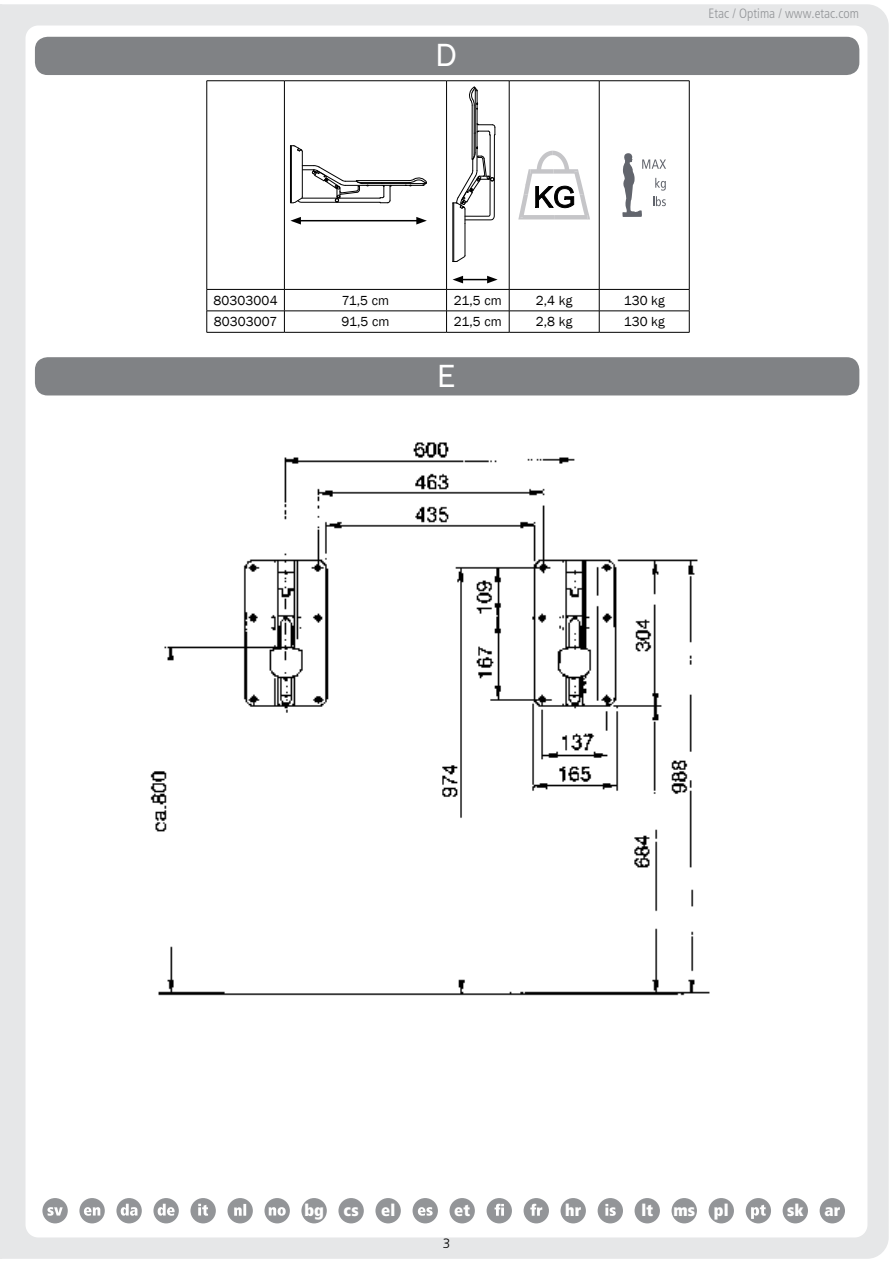
<style>
.page{position:relative;width:893px;height:1263px;background:#fff}
.page>*{position:absolute;margin:0;border:0;box-sizing:border-box;transform-origin:0 0}
.t1{font:33px "Franklin Gothic";color:#fff}
.t2{font:900 condensed 16.5px "Frutiger LT Pro";letter-spacing:.01em;color:#fff}
.t3{font:13.5px "Franklin Gothic";letter-spacing:.005em;color:#000}
.t4{font:300 condensed 13.5px "Frutiger LT Pro";color:#939598}
.t5{font:300 13.5px "Frutiger LT Pro";color:#000}
</style>
<div class="page">
<div style="left:0;top:4px;width:889px;height:1255px;background:#e6e7e8"></div>
<div style="left:26px;top:26px;width:841px;height:1211px;background:#fff;border-radius:13px"></div>
<div style="left:35px;top:37px;width:824px;height:38px;background:#808285;border-radius:13px"></div>
<div style="left:35px;top:357px;width:824px;height:38px;background:#808285;border-radius:13px"></div>
<hr style="left:207px;top:80px;width:77px;height:1px;background:#000">
<hr style="left:284px;top:80px;width:163px;height:1px;background:#000">
<hr style="left:447px;top:80px;width:62px;height:1px;background:#000">
<hr style="left:509px;top:80px;width:90px;height:1px;background:#000">
<hr style="left:599px;top:80px;width:90px;height:1px;background:#000">
<hr style="left:207px;top:289px;width:77px;height:1px;background:#000">
<hr style="left:284px;top:289px;width:163px;height:1px;background:#000">
<hr style="left:447px;top:289px;width:62px;height:1px;background:#000">
<hr style="left:509px;top:289px;width:90px;height:1px;background:#000">
<hr style="left:599px;top:289px;width:90px;height:1px;background:#000">
<hr style="left:207px;top:311px;width:77px;height:1px;background:#000">
<hr style="left:284px;top:311px;width:163px;height:1px;background:#000">
<hr style="left:447px;top:311px;width:62px;height:1px;background:#000">
<hr style="left:509px;top:311px;width:90px;height:1px;background:#000">
<hr style="left:599px;top:311px;width:90px;height:1px;background:#000">
<hr style="left:284px;top:81px;width:1px;height:208px;background:#000">
<hr style="left:446px;top:81px;width:1px;height:208px;background:#000">
<hr style="left:509px;top:81px;width:1px;height:208px;background:#000">
<svg style="left:284px;top:290px;width:1px;height:42px"></svg>
<svg style="left:446px;top:290px;width:1px;height:42px"></svg>
<svg style="left:509px;top:290px;width:1px;height:42px"></svg>
<hr style="left:207px;top:81px;width:1px;height:208px;background:#000">
<hr style="left:599px;top:81px;width:1px;height:208px;background:#000">
<hr style="left:689px;top:81px;width:1px;height:208px;background:#000">
<svg style="left:207px;top:290px;width:1px;height:42px"></svg>
<svg style="left:599px;top:290px;width:1px;height:42px"></svg>
<svg style="left:689px;top:290px;width:1px;height:42px"></svg>
<hr style="left:207px;top:332px;width:77px;height:1px;background:#000">
<hr style="left:284px;top:332px;width:163px;height:1px;background:#000">
<hr style="left:447px;top:332px;width:62px;height:1px;background:#000">
<hr style="left:509px;top:332px;width:90px;height:1px;background:#000">
<hr style="left:599px;top:332px;width:90px;height:1px;background:#000">
<svg style="left:290px;top:146px;width:137px;height:58px"></svg>
<hr style="left:291px;top:146px;width:1px;height:57px;background:#000">
<hr style="left:299px;top:220px;width:120px;height:1px;background:#000">
<svg style="left:290px;top:217px;width:11px;height:8px"></svg>
<svg style="left:416px;top:217px;width:11px;height:8px"></svg>
<svg style="left:453px;top:87px;width:43px;height:175px"></svg>
<hr style="left:453px;top:203px;width:1px;height:58px;background:#000">
<svg style="left:453px;top:276px;width:45px;height:7px"></svg>
<svg style="left:518px;top:151px;width:72px;height:68px"></svg>
<svg style="left:622px;top:153px;width:44px;height:64px"></svg>
<img style="left:150px;top:442px;width:560px;height:554px">
<div style="left:42px;top:1198px;width:26px;height:25px;background:#939598;border-radius:50%"></div>
<svg style="left:47px;top:1207px;width:16px;height:9px"></svg>
<div style="left:264px;top:1198px;width:26px;height:25px;background:#939598;border-radius:50%"></div>
<svg style="left:269px;top:1207px;width:17px;height:9px"></svg>
<div style="left:116px;top:1198px;width:26px;height:25px;background:#939598;border-radius:50%"></div>
<svg style="left:121px;top:1204px;width:17px;height:12px"></svg>
<div style="left:79px;top:1198px;width:26px;height:25px;background:#939598;border-radius:50%"></div>
<svg style="left:84px;top:1207px;width:16px;height:9px"></svg>
<div style="left:153px;top:1198px;width:26px;height:25px;background:#939598;border-radius:50%"></div>
<svg style="left:158px;top:1204px;width:17px;height:12px"></svg>
<div style="left:487px;top:1198px;width:25px;height:25px;background:#939598;border-radius:50%"></div>
<svg style="left:495px;top:1204px;width:9px;height:12px"></svg>
<div style="left:524px;top:1198px;width:25px;height:25px;background:#939598;border-radius:50%"></div>
<svg style="left:530px;top:1204px;width:12px;height:12px"></svg>
<div style="left:227px;top:1198px;width:26px;height:25px;background:#939598;border-radius:50%"></div>
<svg style="left:234px;top:1204px;width:12px;height:12px"></svg>
<div style="left:190px;top:1198px;width:26px;height:25px;background:#939598;border-radius:50%"></div>
<svg style="left:198px;top:1204px;width:10px;height:12px"></svg>
<div style="left:413px;top:1198px;width:25px;height:25px;background:#939598;border-radius:50%"></div>
<svg style="left:418px;top:1207px;width:15px;height:9px"></svg>
<div style="left:746px;top:1198px;width:25px;height:25px;background:#939598;border-radius:50%"></div>
<svg style="left:751px;top:1205px;width:15px;height:14px"></svg>
<div style="left:598px;top:1198px;width:25px;height:25px;background:#939598;border-radius:50%"></div>
<svg style="left:605px;top:1204px;width:11px;height:12px"></svg>
<div style="left:672px;top:1198px;width:25px;height:25px;background:#939598;border-radius:50%"></div>
<div style="left:820px;top:1198px;width:25px;height:25px;background:#939598;border-radius:50%"></div>
<div style="left:301px;top:1198px;width:26px;height:25px;background:#939598;border-radius:50%"></div>
<div style="left:338px;top:1198px;width:26px;height:25px;background:#939598;border-radius:50%"></div>
<div style="left:449px;top:1198px;width:26px;height:25px;background:#939598;border-radius:50%"></div>
<div style="left:560px;top:1198px;width:26px;height:25px;background:#939598;border-radius:50%"></div>
<div style="left:375px;top:1198px;width:26px;height:25px;background:#939598;border-radius:50%"></div>
<div style="left:635px;top:1198px;width:25px;height:25px;background:#939598;border-radius:50%"></div>
<div style="left:783px;top:1198px;width:25px;height:25px;background:#939598;border-radius:50%"></div>
<div style="left:709px;top:1198px;width:25px;height:25px;background:#939598;border-radius:50%"></div>
<h1 class="t1" style="left:436px;top:35px;width:23px">D</h1>
<p class="t4" style="left:708px;top:5px;width:152px">Etac / Optima / www.etac.com</p>
<p class="t3" style="left:213px;top:292px;width:66px">80303004</p>
<p class="t3" style="left:342px;top:292px;width:49px">71,5 cm</p>
<p class="t3" style="left:454px;top:292px;width:50px">21,5 cm</p>
<p class="t3" style="left:536px;top:292px;width:38px">2,4 kg</p>
<p class="t3" style="left:624px;top:292px;width:42px">130 kg</p>
<p class="t3" style="left:214px;top:313px;width:65px">80303007</p>
<p class="t3" style="left:341px;top:313px;width:50px">91,5 cm</p>
<p class="t3" style="left:454px;top:313px;width:50px">21,5 cm</p>
<p class="t3" style="left:536px;top:313px;width:38px">2,8 kg</p>
<p class="t3" style="left:624px;top:313px;width:42px">130 kg</p>
<h1 class="t1" style="left:437px;top:355px;width:20px">E</h1>
<p class="t2" style="left:304px;top:1200px;width:56px">bg cs</p>
<p class="t2" style="left:381px;top:1200px;width:16px">el</p>
<p class="t2" style="left:454px;top:1200px;width:17px">et</p>
<p class="t2" style="left:565px;top:1200px;width:18px">hr</p>
<p class="t2" style="left:641px;top:1200px;width:89px">lt ms pl</p>
<p class="t2" style="left:787px;top:1200px;width:55px">sk ar</p>
<p class="t5" style="left:443px;top:1235px;width:9px">3</p>
</div>
